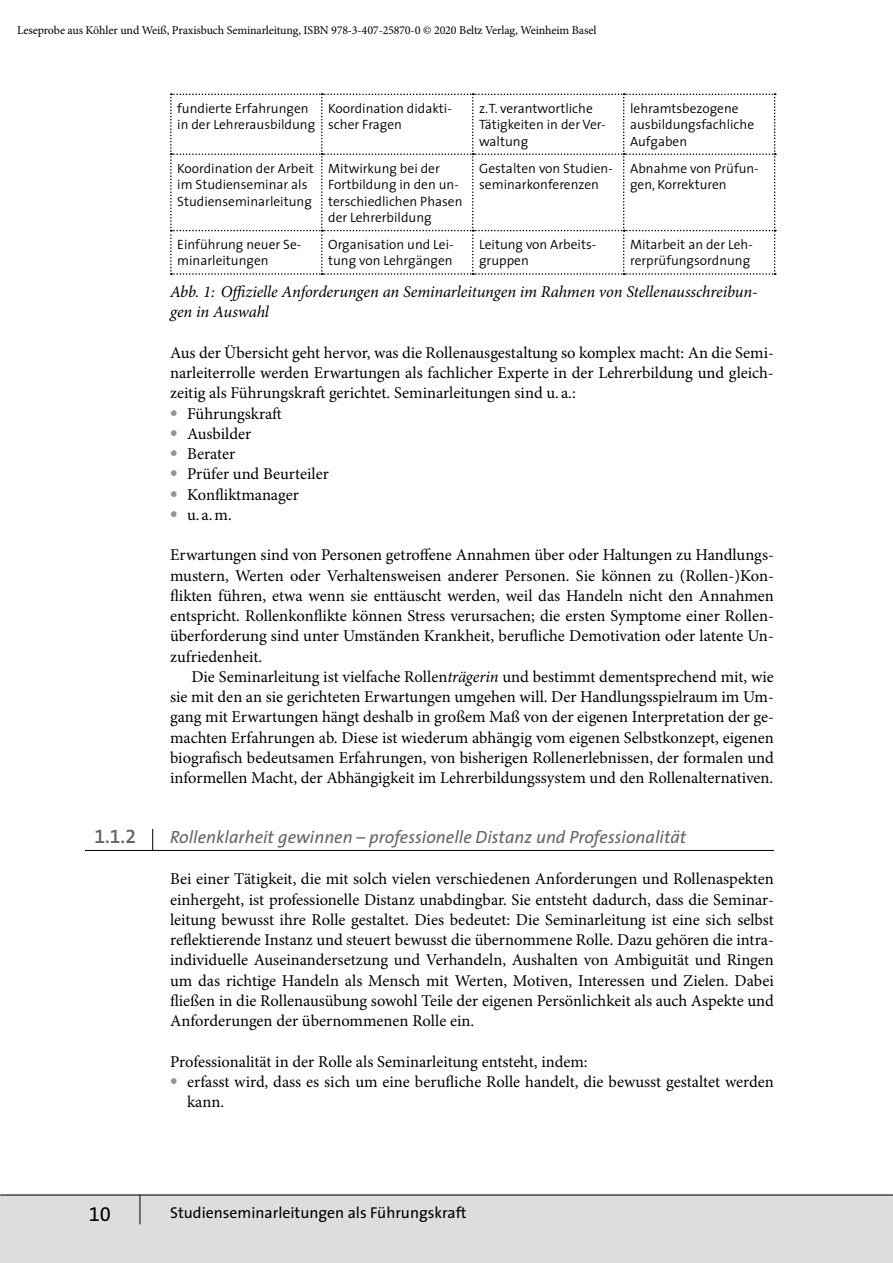
<style>
.page{position:relative;width:893px;height:1263px;background:#fff}
.page>*{position:absolute;margin:0;border:0;box-sizing:border-box;transform-origin:0 0}
.t1{font:20.25px "The Sans Expert";color:#000}
.t2{font:19.5px "The Sans Semi Bold Expert";color:#626466}
.t3{font:italic 17.7px "The Sans";color:#626466}
.t4{font:16.5px/20.2px "Minion Pro";color:#000;text-align:justify}
.t5{font:italic 16.5px/20.2px "Minion Pro";letter-spacing:-.01em;color:#000}
.t6{font:15.75px "The Sans";color:#000}
.t7{font:300 13.5px/16.5px "The Sans";color:#000}
.t8{font:12px "Minion Pro";letter-spacing:-.01em;color:#000}
.s1{font-family:"Casino Hand";font-size:27px;color:#939598}
.s2{font-style:italic}
</style>
<div class="page">
<div style="left:0;top:1195px;width:893px;height:68px;background:#dcddde"></div>
<hr style="left:0;top:1195px;width:893px;height:1px;background:#000">
<svg style="left:140px;top:1195px;width:1px;height:29px"></svg>
<svg style="left:170px;top:94px;width:606px;height:181px"></svg>
<hr style="left:85px;top:850px;width:689px;height:1px;background:#000">
<svg style="left:152px;top:829px;width:1px;height:21px"></svg>
<p class="t8" style="left:17px;top:22px;width:581px">Leseprobe aus Köhler und Weiß, Praxisbuch Seminarleitung, ISBN 978-3-407-25870-0 © 2020 Beltz Verlag, Weinheim Basel</p>
<p class="t2" style="left:94px;top:820px;width:43px">1.1.2</p>
<p class="t7" style="left:177px;top:99px;width:140px">fundierte Erfahrungen in der Lehrerausbildung</p>
<p class="t7" style="left:328px;top:99px;width:125px">Koordination didakti&shy;scher Fragen</p>
<p class="t7" style="left:479px;top:99px;width:128px">z.T. verantwortliche<br>Tätigkeiten in der Ver&shy;waltung</p>
<p class="t7" style="left:630px;top:99px;width:126px">lehramtsbezogene ausbildungsfachliche<br>Aufgaben</p>
<p class="t7" style="left:177px;top:159px;width:138px">Koordination der Arbeit im Studienseminar als<br>Studienseminarleitung</p>
<p class="t7" style="left:328px;top:159px;width:136px">Mitwirkung bei der<br>Fortbildung in den un&shy;terschiedlichen Phasen der Lehrerbildung</p>
<p class="t7" style="left:479px;top:159px;width:135px">Gestalten von Studien&shy;seminarkonferenzen</p>
<p class="t7" style="left:630px;top:159px;width:130px">Abnahme von Prüfun&shy;gen, Korrekturen</p>
<p class="t7" style="left:177px;top:236px;width:126px">Einführung neuer Se&shy;minarleitungen</p>
<p class="t7" style="left:328px;top:236px;width:127px">Organisation und Lei&shy;tung von Lehrgängen</p>
<p class="t7" style="left:479px;top:236px;width:119px">Leitung von Arbeits&shy;gruppen</p>
<p class="t7" style="left:630px;top:236px;width:124px">Mitarbeit an der Leh&shy;rerprüfungsordnung</p>
<p class="t5" style="left:170px;top:282px;width:589px">Abb. 1: Offizielle Anforderungen an Seminarleitungen im Rahmen von Stellenausschreibun&shy;gen in Auswahl</p>
<p class="t4" style="left:170px;top:342px;width:605px">Aus der Übersicht geht hervor, was die Rollenausgestaltung so komplex macht: An die Semi&shy;narleiterrolle werden Erwartungen als fachlicher Experte in der Lehrerbildung und gleich&shy;zeitig als Führungskraft gerichtet. Seminarleitungen sind u. a.:</p>
<p class="t4" style="left:170px;top:403px;width:113px"><span class="s1">•</span> Führungskraft</p>
<p class="t4" style="left:170px;top:423px;width:83px"><span class="s1">•</span> Ausbilder</p>
<p class="t4" style="left:170px;top:444px;width:67px"><span class="s1">•</span> Berater</p>
<p class="t4" style="left:170px;top:464px;width:160px"><span class="s1">•</span> Prüfer und Beurteiler</p>
<p class="t4" style="left:170px;top:484px;width:130px"><span class="s1">•</span> Konfliktmanager</p>
<p class="t4" style="left:170px;top:504px;width:63px"><span class="s1">•</span> u.a.m.</p>
<p class="t4" style="left:170px;top:545px;width:605px">Erwartungen sind von Personen getroffene Annahmen über oder Haltungen zu Handlungs-</p>
<p class="t4" style="left:170px;top:565px;width:605px">mustern, Werten oder Verhaltensweisen anderer Personen. Sie können zu (Rollen-)Kon-</p>
<p class="t4" style="left:170px;top:585px;width:605px">flikten führen, etwa wenn sie enttäuscht werden, weil das Handeln nicht den Annahmen</p>
<p class="t4" style="left:170px;top:606px;width:605px">entspricht. Rollenkonflikte können Stress verursachen; die ersten Symptome einer Rollen-</p>
<p class="t4" style="left:170px;top:626px;width:605px">überforderung sind unter Umständen Krankheit, berufliche Demotivation oder latente Un-</p>
<p class="t4" style="left:170px;top:646px;width:94px">zufriedenheit.</p>
<p class="t4" style="left:191px;top:666px;width:584px">Die Seminarleitung ist vielfache Rollen<span class="s2">trägerin</span> und bestimmt dementsprechend mit, wie</p>
<p class="t4" style="left:170px;top:687px;width:605px">sie mit den an sie gerichteten Erwartungen umgehen will. Der Handlungsspielraum im Um-</p>
<p class="t4" style="left:170px;top:707px;width:605px">gang mit Erwartungen hängt deshalb in großem Maß von der eigenen Interpretation der ge-</p>
<p class="t4" style="left:170px;top:727px;width:605px">machten Erfahrungen ab. Diese ist wiederum abhängig vom eigenen Selbstkonzept, eigenen</p>
<p class="t4" style="left:170px;top:747px;width:605px">biografisch bedeutsamen Erfahrungen, von bisherigen Rollenerlebnissen, der formalen und</p>
<p class="t4" style="left:170px;top:768px;width:605px">informellen Macht, der Abhängigkeit im Lehrerbildungssystem und den Rollenalternativen.</p>
<p class="t3" style="left:170px;top:822px;width:518px">Rollenklarheit gewinnen – professionelle Distanz und Professionalität</p>
<p class="t4" style="left:170px;top:869px;width:605px">Bei einer Tätigkeit, die mit solch vielen verschiedenen Anforderungen und Rollenaspekten einhergeht, ist professionelle Distanz unabdingbar. Sie entsteht dadurch, dass die Seminar&shy;leitung bewusst ihre Rolle gestaltet. Dies bedeutet: Die Seminarleitung ist eine sich selbst reflektierende Instanz und steuert bewusst die übernommene Rolle. Dazu gehören die intra&shy;individuelle Auseinandersetzung und Verhandeln, Aushalten von Ambiguität und Ringen um das richtige Handeln als Mensch mit Werten, Motiven, Interessen und Zielen. Dabei fließen in die Rollenausübung sowohl Teile der eigenen Persönlichkeit als auch Aspekte und Anforderungen der übernommenen Rolle ein.</p>
<p class="t4" style="left:170px;top:1051px;width:419px">Professionalität in der Rolle als Seminarleitung entsteht, indem:</p>
<p class="t4" style="left:187px;top:1071px;width:588px;text-indent:-17px"><span class="s1">•</span> erfasst wird, dass es sich um eine berufliche Rolle handelt, die bewusst gestaltet werden kann.</p>
<p class="t1" style="left:89px;top:1198px;width:24px">10</p>
<p class="t6" style="left:170px;top:1200px;width:298px">Studienseminarleitungen als Führungskraft</p>
</div>
